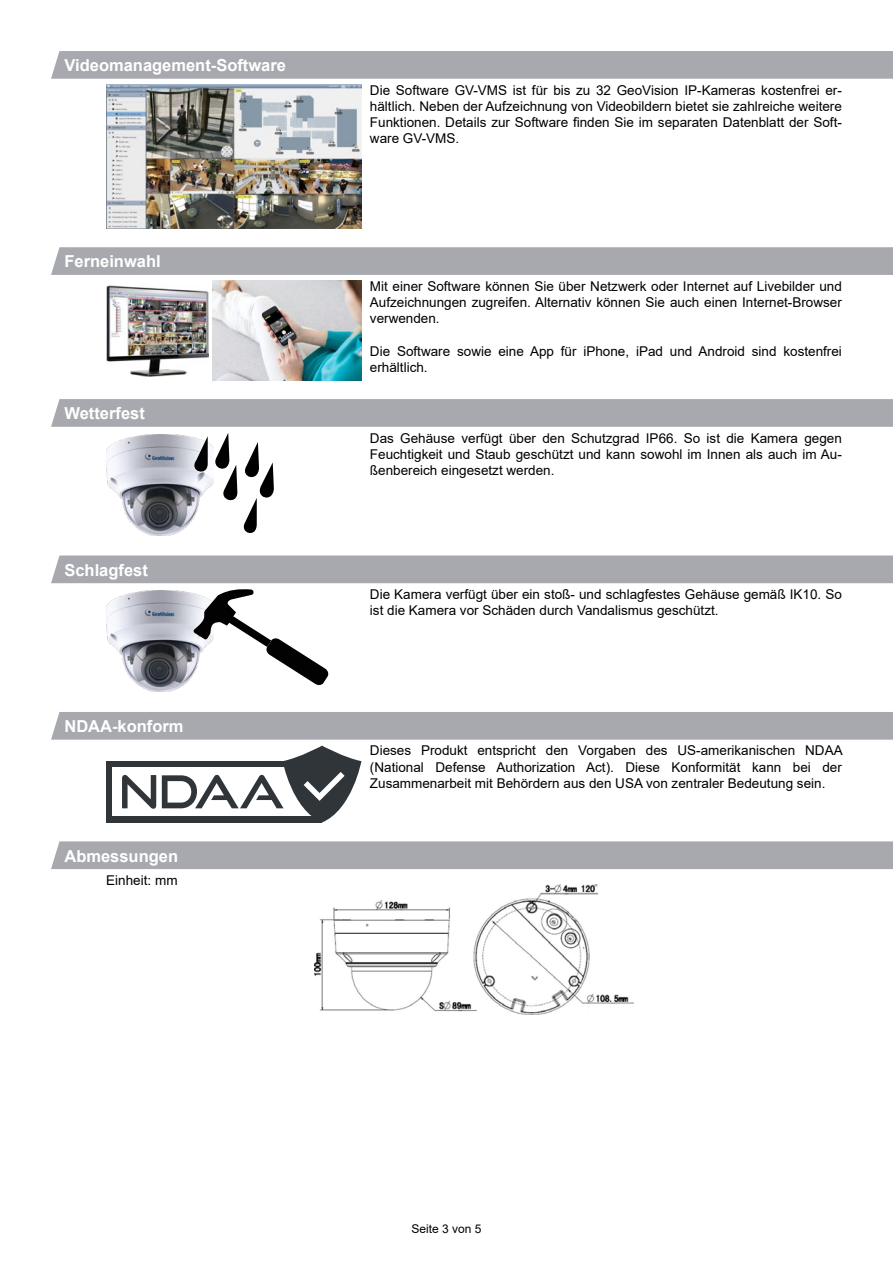
<style>
.page{position:relative;width:893px;height:1263px;background:#fff}
.page>*{position:absolute;margin:0;border:0;box-sizing:border-box;transform-origin:0 0}
.t1{font:700 16.5px "Arial";color:#fff}
.t2{font:13.5px/16.2px "Arial";color:#000;text-align:justify}
.t3{font:12px "Arial";color:#000}
</style>
<div class="page">
<div style="left:51px;top:51px;width:842px;height:28px;background:#a8a9af"></div>
<img style="left:106px;top:85px;width:255px;height:143px">
<div style="left:51px;top:247px;width:842px;height:28px;background:#a8a9af"></div>
<img style="left:106px;top:285px;width:102px;height:91px">
<img style="left:213px;top:281px;width:148px;height:99px">
<div style="left:51px;top:399px;width:842px;height:28px;background:#a8a9af"></div>
<img style="left:106px;top:434px;width:82px;height:101px">
<svg style="left:188px;top:433px;width:86px;height:100px"></svg>
<div style="left:51px;top:555px;width:842px;height:28px;background:#a8a9af"></div>
<img style="left:106px;top:591px;width:87px;height:101px">
<svg style="left:193px;top:589px;width:136px;height:96px"></svg>
<div style="left:51px;top:712px;width:842px;height:28px;background:#a8a9af"></div>
<div style="left:106px;top:761px;width:216px;height:61px;background:#30353a"></div>
<div style="left:113px;top:768px;width:209px;height:48px;background:#fff"></div>
<svg style="left:122px;top:746px;width:239px;height:76px"></svg>
<div style="left:51px;top:841px;width:842px;height:28px;background:#a8a9af"></div>
<img style="left:315px;top:885px;width:319px;height:130px">
<p class="t1" style="left:64px;top:54px;width:223px">Videomanagement-Software</p>
<p class="t1" style="left:64px;top:250px;width:98px">Ferneinwahl</p>
<p class="t1" style="left:64px;top:402px;width:82px">Wetterfest</p>
<p class="t1" style="left:64px;top:558px;width:85px">Schlagfest</p>
<p class="t1" style="left:64px;top:715px;width:121px">NDAA-konform</p>
<p class="t1" style="left:64px;top:844px;width:115px">Abmessungen</p>
<p class="t2" style="left:106px;top:872px;width:73px">Einheit: mm</p>
<p class="t2" style="left:370px;top:82px;width:473px">Die Software GV-VMS ist für bis zu 32 GeoVision IP-Kameras kostenfrei er&shy;hältlich. Neben der Aufzeichnung von Videobildern bietet sie zahlreiche weitere Funktionen. Details zur Software finden Sie im separaten Datenblatt der Soft&shy;ware GV-VMS.</p>
<p class="t2" style="left:370px;top:278px;width:473px">Mit einer Software können Sie über Netzwerk oder Internet auf Livebilder und Aufzeichnungen zugreifen. Alternativ können Sie auch einen Internet-Browser verwenden.</p>
<p class="t2" style="left:370px;top:343px;width:473px">Die Software sowie eine App für iPhone, iPad und Android sind kostenfrei erhältlich.</p>
<p class="t2" style="left:370px;top:430px;width:473px">Das Gehäuse verfügt über den Schutzgrad IP66. So ist die Kamera gegen Feuchtigkeit und Staub geschützt und kann sowohl im Innen als auch im Au&shy;ßenbereich eingesetzt werden.</p>
<p class="t2" style="left:370px;top:586px;width:473px">Die Kamera verfügt über ein stoß- und schlagfestes Gehäuse gemäß IK10. So ist die Kamera vor Schäden durch Vandalismus geschützt.</p>
<p class="t2" style="left:370px;top:742px;width:474px">Dieses Produkt entspricht den Vorgaben des US-amerikanischen NDAA (National Defense Authorization Act). Diese Konformität kann bei der Zusammenarbeit mit Behördern aus den USA von zentraler Bedeutung sein.</p>
<p class="t3" style="left:411px;top:1220px;width:72px">Seite 3 von 5</p>
</div>
